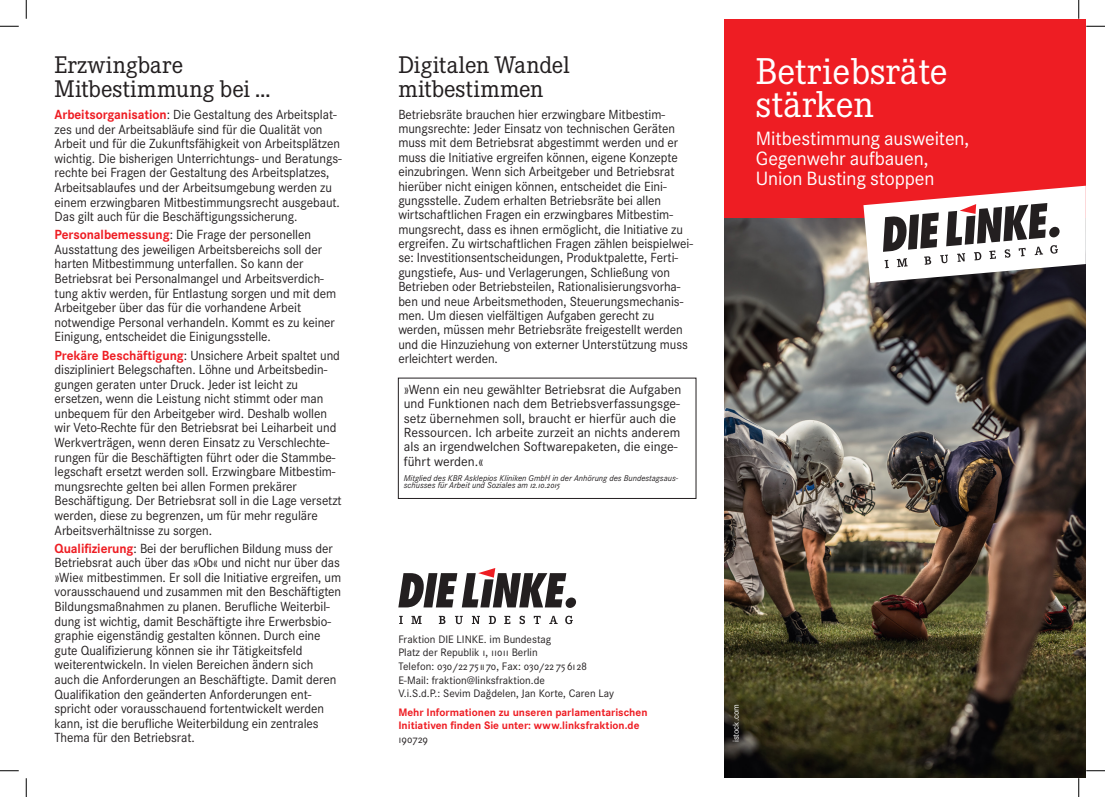
<style>
.page{position:relative;width:1105px;height:797px;background:#fff}
.page>*{position:absolute;margin:0;border:0;box-sizing:border-box;transform-origin:0 0}
.Titelseite{font:38.75px/33.8px "Corporate E";color:#fff}
.Überschrift{font:25px/24px "Corporate E";color:#231f20}
.Überschrift-2{font:20px/20px "Corporate S";letter-spacing:-.005em;color:#fff}
.Fließtext{font:13.75px/14.6px "Corporate S";letter-spacing:-.005em;color:#231f20;scale:.96 1}
.Fließtext-2{font:13.75px/14.4px "Corporate S";letter-spacing:-.005em;color:#231f20}
.t1{font:11.25px/13.5px "Corporate S";color:#231f20}
.t2{font:700 11.25px/13.5px "Corporate S";color:#ee1d23}
.Fließtext-3{font:italic 8.75px/7.5px "Corporate S";color:#231f20}
.Bildnachweis{font:8.75px "Corporate S";color:#fff}
.s1{font-weight:700;color:#ee1d23}
.s2{font-weight:400;color:#231f20}
</style>
<div class="page">
<img style="left:725px;top:217px;width:361px;height:560px">
<div style="left:724px;top:19px;width:362px;height:198px;background:#ee1d23"></div>
<svg style="left:863px;top:186px;width:223px;height:97px"></svg>
<svg style="left:398px;top:568px;width:178px;height:40px"></svg>
<svg style="left:399px;top:615px;width:174px;height:9px"></svg>
<svg style="left:0;top:25px;width:19px;height:2px"></svg>
<svg style="left:1086px;top:25px;width:19px;height:2px"></svg>
<svg style="left:0;top:770px;width:19px;height:1px"></svg>
<svg style="left:1086px;top:770px;width:19px;height:1px"></svg>
<svg style="left:25px;top:0;width:2px;height:19px"></svg>
<svg style="left:25px;top:778px;width:2px;height:19px"></svg>
<svg style="left:1078px;top:0;width:1px;height:19px"></svg>
<svg style="left:1078px;top:778px;width:1px;height:19px"></svg>
<p class="Überschrift" style="left:55px;top:54px;width:218px">Erzwingbare<br>Mitbestimmung bei …</p>
<p class="Fließtext" style="left:55px;top:107px;width:300px"><span class="s1">Arbeitsorganisation</span>: Die Gestaltung des Arbeitsplat&shy;zes und der Arbeitsabläufe sind für die Qualität von Arbeit und für die Zukunftsfähigkeit von Arbeitsplätzen wichtig. Die bisherigen Unterrichtungs- und Beratungs&shy;rechte bei Fragen der Gestaltung des Arbeitsplatzes, Arbeitsablaufes und der Arbeitsumgebung werden zu einem erzwingbaren Mitbestimmungsrecht ausgebaut.<br>Das gilt auch für die Beschäftigungssicherung.</p>
<p class="Fließtext" style="left:55px;top:227px;width:295px"><span class="s1">Personalbemessung</span>: Die Frage der personellen Ausstattung des jeweiligen Arbeitsbereichs soll der harten Mitbestimmung unterfallen. So kann der Betriebsrat bei Personalmangel und Arbeitsverdich&shy;tung aktiv werden, für Entlastung sorgen und mit dem Arbeitgeber über das für die vorhandene Arbeit notwendige Personal verhandeln. Kommt es zu keiner Einigung, entscheidet die Einigungsstelle.</p>
<p class="Fließtext" style="left:55px;top:348px;width:300px"><span class="s1">Prekäre Beschäftigung</span>: Unsichere Arbeit spaltet und diszipliniert Belegschaften. Löhne und Arbeitsbedin&shy;gungen geraten unter Druck. Jeder ist leicht zu ersetzen, wenn die Leistung nicht stimmt oder man unbequem für den Arbeitgeber wird. Deshalb wollen wir Veto-Rechte für den Betriebsrat bei Leiharbeit und Werkverträgen, wenn deren Einsatz zu Verschlechte&shy;rungen für die Beschäftigten führt oder die Stammbe&shy;legschaft ersetzt werden soll. Erzwingbare Mitbestim&shy;mungsrechte gelten bei allen Formen prekärer Beschäftigung. Der Betriebsrat soll in die Lage versetzt werden, diese zu begrenzen, um für mehr reguläre Arbeitsverhältnisse zu sorgen.</p>
<p class="Fließtext" style="left:55px;top:541px;width:300px"><span class="s1">Qualifizierung</span>: Bei der beruflichen Bildung muss der Betriebsrat auch über das »Ob« und nicht nur über das »Wie« mitbestimmen. Er soll die Initiative ergreifen, um vorausschauend und zusammen mit den Beschäftigten Bildungsmaßnahmen zu planen. Berufliche Weiterbil&shy;dung ist wichtig, damit Beschäftigte ihre Erwerbsbio&shy;graphie eigenständig gestalten können. Durch eine gute Qualifizierung können sie ihr Tätigkeitsfeld weiterentwickeln. In vielen Bereichen ändern sich auch die Anforderungen an Beschäftigte. Damit deren Qualifikation den geänderten Anforderungen ent&shy;spricht oder vorausschauend fortentwickelt werden kann, ist die berufliche Weiterbildung ein zentrales Thema für den Betriebsrat.</p>
<p class="Überschrift" style="left:398px;top:54px;width:173px">Digitalen Wandel mitbestimmen</p>
<p class="Fließtext" style="left:398px;top:107px;width:308px">Betriebsräte brauchen hier erzwingbare Mitbestim&shy;mungsrechte: Jeder Einsatz von technischen Geräten muss mit dem Betriebsrat abgestimmt werden und er muss die Initiative ergreifen können, eigene Konzepte einzubringen. Wenn sich Arbeitgeber und Betriebsrat hierüber nicht einigen können, entscheidet die Eini&shy;gungsstelle. Zudem erhalten Betriebsräte bei allen wirtschaftlichen Fragen ein erzwingbares Mitbestim&shy;mungsrecht, dass es ihnen ermöglicht, die Initiative zu ergreifen. Zu wirtschaftlichen Fragen zählen beispielwei&shy;se: Investitionsentscheidungen, Produktpalette, Ferti&shy;gungstiefe, Aus- und Verlagerungen, Schließung von Betrieben oder Betriebsteilen, Rationalisierungsvorha&shy;ben und neue Arbeitsmethoden, Steuerungsmechanis&shy;men. Um diesen vielfältigen Aufgaben gerecht zu werden, müssen mehr Betriebsräte freigestellt werden und die Hinzuziehung von externer Unterstützung muss erleichtert werden.</p>
<p class="Fließtext-2" style="left:404px;top:382px;width:279px">»Wenn ein neu gewählter Betriebsrat die Aufgaben und Funktionen nach dem Betriebsverfassungsge&shy;setz übernehmen soll, braucht er hierfür auch die Ressourcen. Ich arbeite zurzeit an nichts anderem als an irgendwelchen Softwarepaketen, die einge&shy;führt werden.«</p>
<p class="Fließtext-3" style="left:404px;top:474px;width:276px">Mitglied des KBR Asklepios Kliniken GmbH in der Anhörung des Bundestagsaus&shy;schusses für Arbeit und Soziales am 12.10.2015</p>
<p class="Titelseite" style="left:756px;top:55px;width:193px">Betriebsräte stärken</p>
<p class="Überschrift-2" style="left:756px;top:128px;width:215px">Mitbestimmung ausweiten,<br>Gegenwehr aufbauen,<br>Union Busting stoppen</p>
<p class="t1" style="left:398px;top:632px;width:217px">Fraktion DIE LINKE. im Bundestag<br>Platz der Republik 1, 11011 Berlin<br>Telefon: 030/22 751170, Fax: 030/22 75 6128<br>E-Mail: fraktion@linksfraktion.de<br>V.i.S.d.P.: Sevim Dağdelen, Jan Korte, Caren Lay</p>
<p class="t2" style="left:398px;top:705px;width:251px">Mehr Informationen zu unseren parlamentarischen<br>Initiativen finden Sie unter: www.linksfraktion.de<br><span class="s2">190729</span></p>
<p class="Bildnachweis" style="left:731px;top:742px;width:40px;rotate:-90deg">istock.com</p>
</div>
